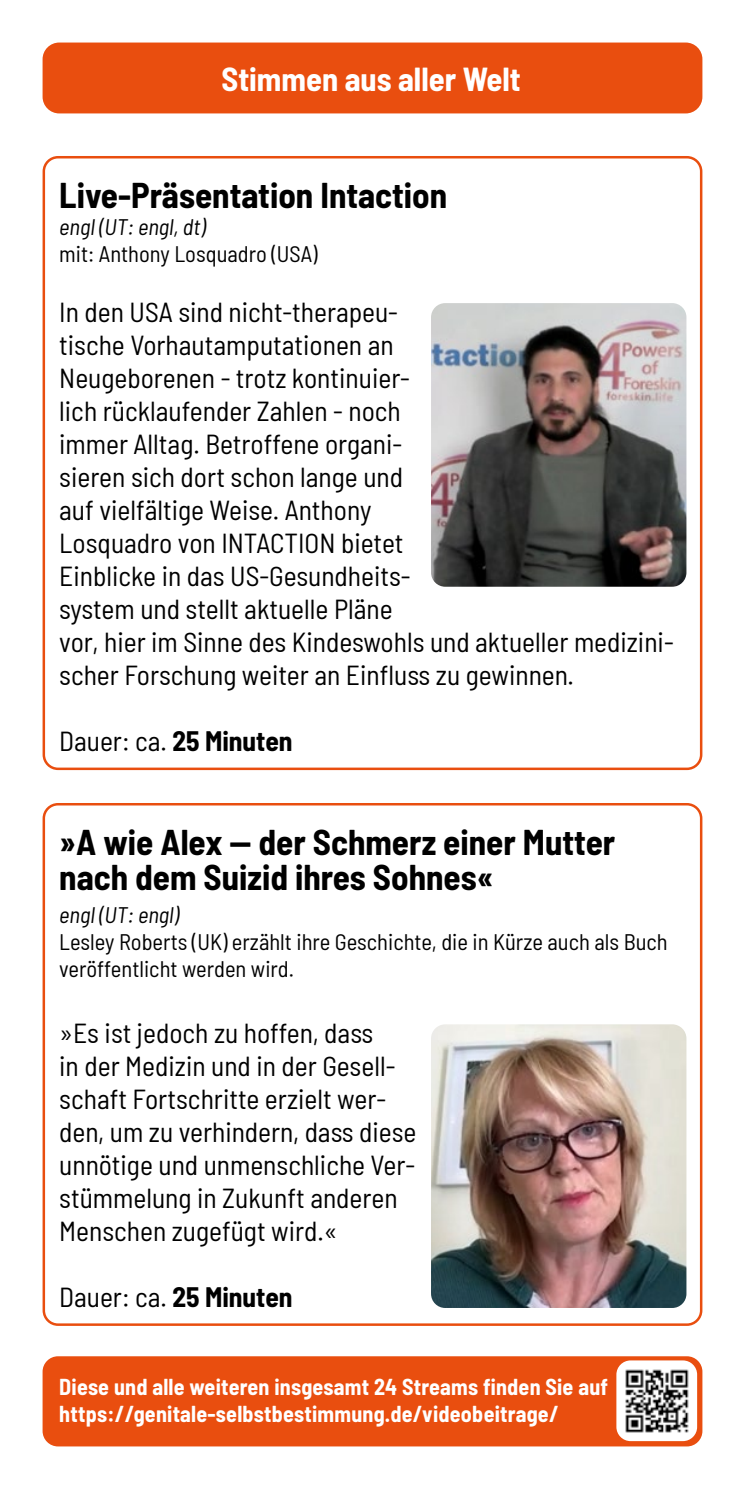
<style>
.page{position:relative;width:745px;height:1489px;background:#fff}
.page>*{position:absolute;margin:0;border:0;box-sizing:border-box;transform-origin:0 0}
.t1{font:700 semi-condensed 35px/35px "Barlow";color:#000}
.t2{font:700 semi-condensed 32.5px "Barlow";color:#fff}
.t3{font:semi-condensed 27.5px/33px "Barlow";color:#000}
.t4{font:semi-condensed 22.5px/27px "Barlow";color:#000}
.t5{font:700 semi-condensed 22.5px/27px "Barlow";letter-spacing:.01em;color:#fff}
.t6{font:italic semi-condensed 22.5px "Barlow";color:#000}
.s1{font-weight:700}
</style>
<div class="page">
<div style="left:45px;top:45px;width:654px;height:66px;background:#e94e0f;border-radius:14px"></div>
<div style="left:43px;top:43px;width:659px;height:70px;border:5px solid #e94e0f;border-radius:14px"></div>
<div style="left:43px;top:803px;width:659px;height:522px;border:2px solid #e94e0f;border-radius:14px"></div>
<div style="left:44px;top:1357px;width:656px;height:87px;background:#e94e0f;border-radius:14px"></div>
<div style="left:43px;top:1356px;width:659px;height:90px;border:2px solid #e94e0f;border-radius:14px"></div>
<img style="left:616px;top:1360px;width:80px;height:80px">
<img style="left:431px;top:303px;width:255px;height:283px">
<img style="left:431px;top:1024px;width:255px;height:283px">
<p class="t2" style="left:221px;top:55px;width:300px">Stimmen aus aller Welt</p>
<p class="t1" style="left:59px;top:175px;width:389px">Live-Präsentation Intaction</p>
<p class="t6" style="left:59px;top:210px;width:148px">engl (UT: engl, dt)</p>
<p class="t4" style="left:59px;top:238px;width:260px">mit: Anthony Losquadro (USA)</p>
<p class="t3" style="left:59px;top:293px;width:615px">In den USA sind nicht-therapeu-<br>tische Vorhautamputationen an<br>Neugeborenen - trotz kontinuier-<br>lich rücklaufender Zahlen - noch<br>immer Alltag. Betroffene organi-<br>sieren sich dort schon lange und<br>auf vielfältige Weise. Anthony<br>Losquadro von INTACTION bietet<br>Einblicke in das US-Gesundheits-<br>system und stellt aktuelle Pläne<br>vor, hier im Sinne des Kindeswohls und aktueller medizini&shy;scher Forschung weiter an Einfluss zu gewinnen.</p>
<p class="t3" style="left:59px;top:722px;width:235px">Dauer: ca. <span class="s1">25 Minuten</span></p>
<p class="t1" style="left:59px;top:822px;width:557px">»A wie Alex — der Schmerz einer Mutter nach dem Suizid ihres Sohnes«</p>
<p class="t6" style="left:59px;top:898px;width:121px">engl (UT: engl)</p>
<p class="t4" style="left:59px;top:926px;width:609px">Lesley Roberts (UK) erzählt ihre Geschichte, die in Kürze auch als Buch veröffentlicht werden wird.</p>
<p class="t3" style="left:59px;top:1014px;width:358px">»Es ist jedoch zu hoffen, dass<br>in der Medizin und in der Gesell&shy;schaft Fortschritte erzielt wer&shy;den, um zu verhindern, dass diese unnötige und unmenschliche Ver&shy;stümmelung in Zukunft anderen<br>Menschen zugefügt wird.«</p>
<p class="t3" style="left:59px;top:1278px;width:235px">Dauer: ca. <span class="s1">25 Minuten</span></p>
<p class="t5" style="left:59px;top:1372px;width:550px">Diese und alle weiteren insgesamt 24 Streams finden Sie auf https://genitale-selbstbestimmung.de/videobeitrage/</p>
</div>
